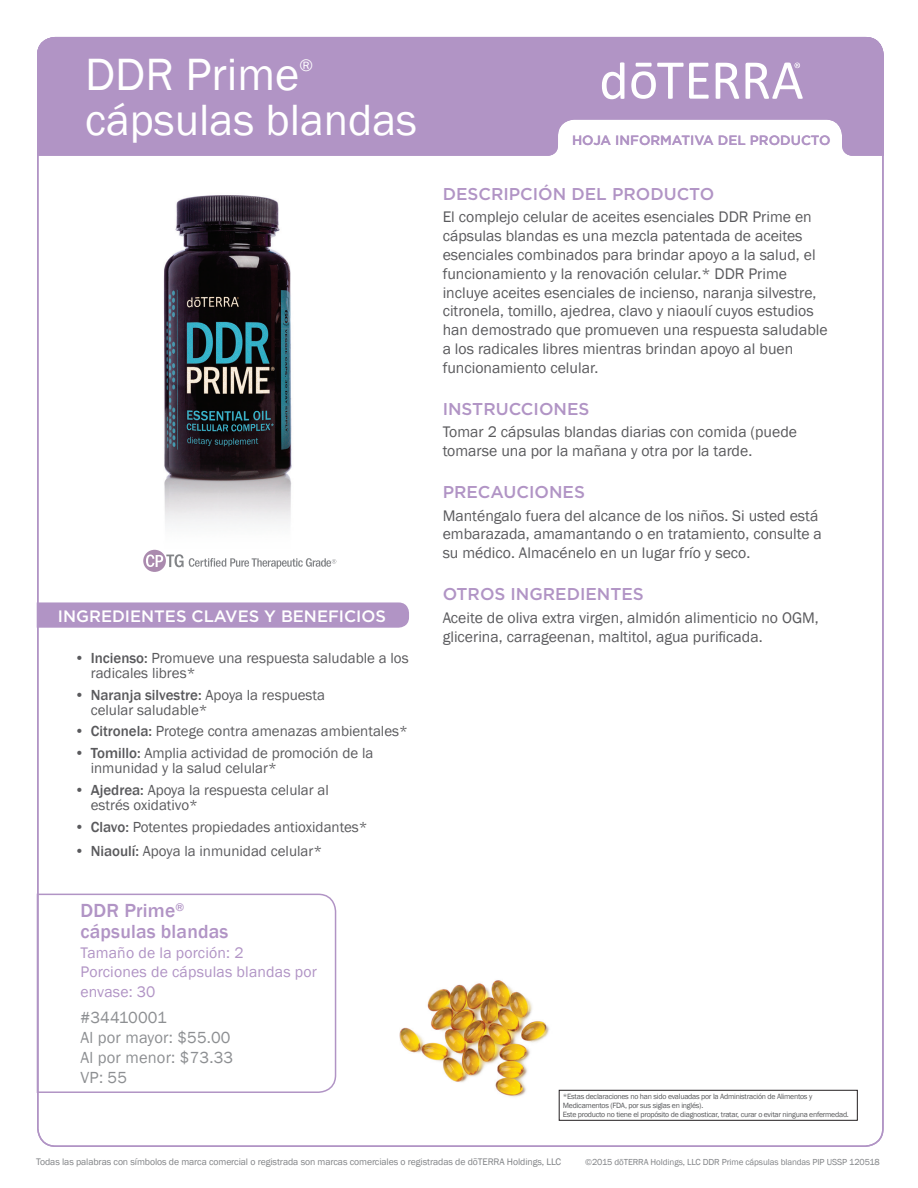
<style>
.page{position:relative;width:918px;height:1188px;background:#fff}
.page>*{position:absolute;margin:0;border:0;box-sizing:border-box;transform-origin:0 0}
.t1{font:46.5px "Franklin Gothic";color:#fff}
.t2{font:45px "Franklin Gothic";color:#fff}
.t3{font:500 19.5px/21px "Franklin Gothic";letter-spacing:.01em;color:#b194c5}
.t4{font:17.55px "Franklin Gothic";color:#fff}
.t5{font:500 17.1px "Gotham";color:#b194c5}
.t6{font:16.5px/19.8px "Franklin Gothic";letter-spacing:.01em;color:#8d8f92}
.t7{font:500 16.5px "Gotham";color:#fff}
.t8{font:15.75px/18.9px "Franklin Gothic";color:#5a5a5d}
.t9{font:15.75px/19.5px "Franklin Gothic";letter-spacing:.01em;color:#b194c5}
.t10{font:15px/15px "Franklin Gothic";color:#5a5a5d}
.t11{font:500 13.5px "Gotham";color:#b194c5}
.t12{font:9.75px "Franklin Gothic";letter-spacing:-.01em;color:#808285}
.t13{font:9px "Franklin Gothic";letter-spacing:-.01em;color:#808285}
.t14{font:7.8px/8.6px "Franklin Gothic";letter-spacing:-.03em;color:#57585a}
.s1{font-weight:500}
</style>
<div class="page">
<svg style="left:37px;top:37px;width:847px;height:119px;background:#b99fcb"></svg>
<svg style="left:716px;top:63px;width:23px;height:36px"></svg>
<svg style="left:631px;top:63px;width:78px;height:36px"></svg>
<svg style="left:602px;top:62px;width:22px;height:37px"></svg>
<svg style="left:746px;top:63px;width:57px;height:36px"></svg>
<div style="left:559px;top:1090px;width:299px;height:30px;border:1px solid #231f20"></div>
<svg style="left:143px;top:550px;width:193px;height:22px"></svg>
<img style="left:163px;top:195px;width:129px;height:329px">
<svg style="left:37px;top:602px;width:372px;height:26px;background:#b397c6"></svg>
<svg style="left:36px;top:893px;width:301px;height:201px"></svg>
<img style="left:399px;top:980px;width:150px;height:117px">
<h1 class="t1" style="left:85px;top:46px;width:216px">DDR Prime</h1>
<p class="t4" style="left:300px;top:54px;width:15px">®</p>
<h2 class="t2" style="left:85px;top:92px;width:334px">cápsulas blandas</h2>
<p class="t7" style="left:58px;top:605px;width:330px">INGREDIENTES CLAVES Y BENEFICIOS</p>
<p class="t10" style="left:91px;top:651px;width:320px;text-indent:-16px"><span class="s1">• Incienso:</span> Promueve una respuesta saludable a los radicales libres*</p>
<p class="t10" style="left:91px;top:688px;width:236px;text-indent:-16px"><span class="s1">• Naranja silvestre:</span> Apoya la respuesta celular saludable*</p>
<p class="t10" style="left:75px;top:724px;width:335px"><span class="s1">• Citronela:</span> Protege contra amenazas ambientales*</p>
<p class="t10" style="left:91px;top:746px;width:284px;text-indent:-16px"><span class="s1">• Tomillo:</span> Amplia actividad de promoción de la inmunidad y la salud celular*</p>
<p class="t10" style="left:91px;top:783px;width:240px;text-indent:-16px"><span class="s1">• Ajedrea:</span> Apoya la respuesta celular al estrés oxidativo*</p>
<p class="t10" style="left:75px;top:820px;width:295px"><span class="s1">• Clavo:</span> Potentes propiedades antioxidantes*</p>
<p class="t10" style="left:75px;top:844px;width:249px"><span class="s1">• Niaoulí:</span> Apoya la inmunidad celular*</p>
<p class="t3" style="left:81px;top:901px;width:149px">DDR Prime<sup>® </sup>cápsulas blandas</p>
<p class="t9" style="left:81px;top:943px;width:238px">Tamaño de la porción: 2<br>Porciones de cápsulas blandas por envase: 30</p>
<p class="t6" style="left:81px;top:1008px;width:154px">#34410001<br>Al por mayor: $55.00<br>Al por menor: $73.33<br>VP: 55</p>
<p class="t11" style="left:572px;top:131px;width:260px">HOJA INFORMATIVA DEL PRODUCTO</p>
<p class="t5" style="left:443px;top:182px;width:273px">DESCRIPCIÓN DEL PRODUCTO</p>
<p class="t8" style="left:443px;top:208px;width:387px">El complejo celular de aceites esenciales DDR Prime en cápsulas blandas es una mezcla patentada de aceites esenciales combinados para brindar apoyo a la salud, el funcionamiento y la renovación celular.* DDR Prime incluye aceites esenciales de incienso, naranja silvestre, citronela, tomillo, ajedrea, clavo y niaoulí cuyos estudios han demostrado que promueven una respuesta saludable a los radicales libres mientras brindan apoyo al buen funcionamiento celular.</p>
<p class="t5" style="left:443px;top:398px;width:148px">INSTRUCCIONES</p>
<p class="t8" style="left:443px;top:423px;width:356px">Tomar 2 cápsulas blandas diarias con comida (puede tomarse una por la mañana y otra por la tarde.</p>
<p class="t5" style="left:443px;top:481px;width:144px">PRECAUCIONES</p>
<p class="t8" style="left:443px;top:506px;width:381px">Manténgalo fuera del alcance de los niños. Si usted está embarazada, amamantando o en tratamiento, consulte a su médico. Almacénelo en un lugar frío y seco.</p>
<p class="t5" style="left:443px;top:583px;width:203px">OTROS INGREDIENTES</p>
<p class="t8" style="left:443px;top:608px;width:378px">Aceite de oliva extra virgen, almidón alimenticio no OGM, glicerina, carrageenan, maltitol, agua purificada.</p>
<p class="t14" style="left:563px;top:1093px;width:288px">*Estas declaraciones no han sido evaluadas por la Administración de Alimentos y<br>Medicamentos (FDA, por sus siglas en inglés).<br>Este producto no tiene el propósito de diagnosticar, tratar, curar o evitar ninguna enfermedad.</p>
<p class="t12" style="left:36px;top:1156px;width:527px">Todas las palabras con símbolos de marca comercial o registrada son marcas comerciales o registradas de dōTERRA Holdings, LLC</p>
<p class="t13" style="left:585px;top:1156px;width:296px">©2015 dōTERRA Holdings, LLC DDR Prime cápsulas blandas PIP USSP 120518</p>
</div>
